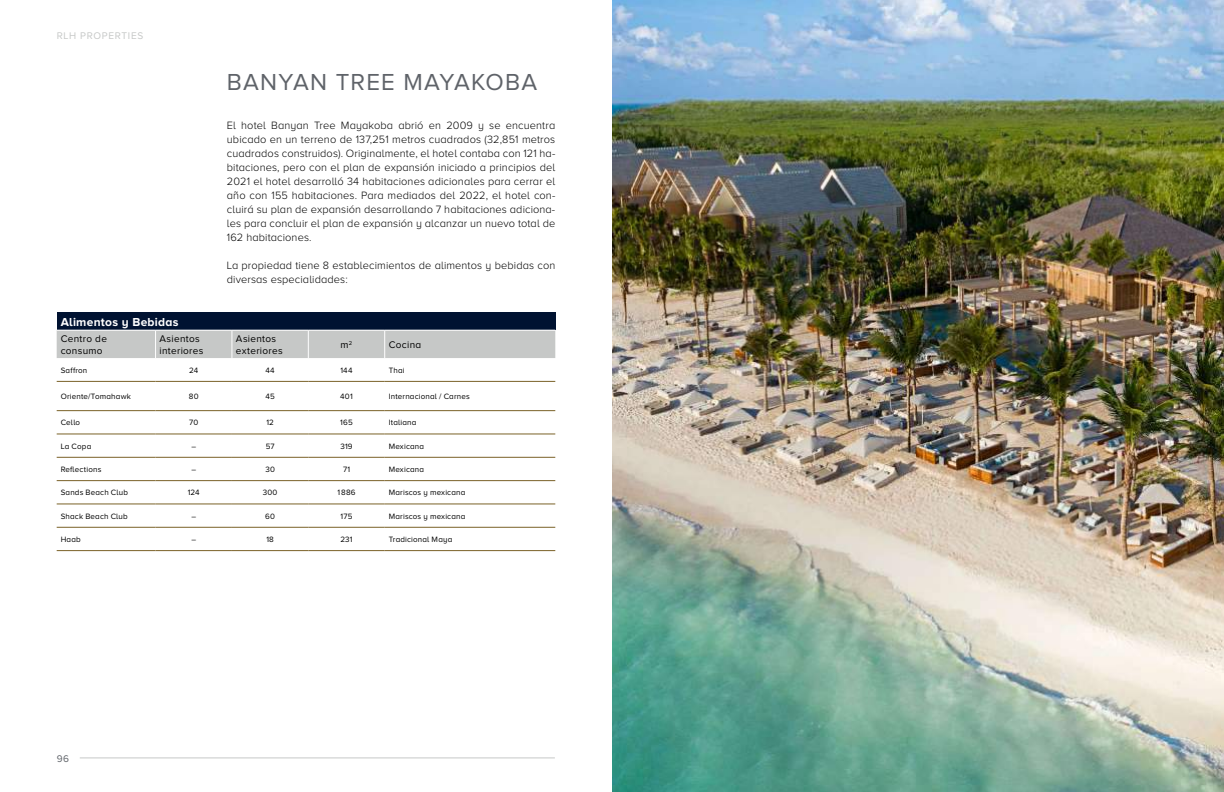
<style>
.page{position:relative;width:1224px;height:792px;background:#fff}
.page>*{position:absolute;margin:0;border:0;box-sizing:border-box;transform-origin:0 0}
.t1{font:24px "Proxima Nova A";letter-spacing:.05em;color:#5f6369}
.t2{font:700 12px "Proxima Nova A";letter-spacing:.025em;color:#fff}
.t3{font:300 11px/14px "Proxima Nova A";letter-spacing:.01em;color:#000;text-align:justify}
.t4{font:10px/12px "Proxima Nova A";letter-spacing:.03em;color:#000}
.t5{font:10px "Proxima Nova A";letter-spacing:.07em;color:#c6c8c7}
.t6{font:10px "Proxima Nova A";color:#5f6369}
.t7{font:8px "Proxima Nova A";letter-spacing:.02em;color:#000}
</style>
<div class="page">
<hr style="left:80px;top:758px;width:475px;height:1px;background:#c6c8c7">
<div style="left:57px;top:313px;width:498px;height:17px;background:#001231"></div>
<div style="left:57px;top:330px;width:498px;height:28px;background:#c6c8c7"></div>
<hr style="left:57px;top:381px;width:99px;height:1px;background:#7a6127">
<hr style="left:156px;top:381px;width:76px;height:1px;background:#7a6127">
<hr style="left:232px;top:381px;width:76px;height:1px;background:#7a6127">
<hr style="left:308px;top:381px;width:77px;height:1px;background:#7a6127">
<hr style="left:385px;top:381px;width:170px;height:1px;background:#7a6127">
<hr style="left:57px;top:410px;width:99px;height:1px;background:#7a6127">
<hr style="left:156px;top:410px;width:76px;height:1px;background:#7a6127">
<hr style="left:232px;top:410px;width:76px;height:1px;background:#7a6127">
<hr style="left:308px;top:410px;width:77px;height:1px;background:#7a6127">
<hr style="left:385px;top:410px;width:170px;height:1px;background:#7a6127">
<hr style="left:57px;top:434px;width:99px;height:1px;background:#7a6127">
<hr style="left:156px;top:434px;width:76px;height:1px;background:#7a6127">
<hr style="left:232px;top:434px;width:76px;height:1px;background:#7a6127">
<hr style="left:308px;top:434px;width:77px;height:1px;background:#7a6127">
<hr style="left:385px;top:434px;width:170px;height:1px;background:#7a6127">
<hr style="left:57px;top:457px;width:99px;height:1px;background:#7a6127">
<hr style="left:156px;top:457px;width:76px;height:1px;background:#7a6127">
<hr style="left:232px;top:457px;width:76px;height:1px;background:#7a6127">
<hr style="left:308px;top:457px;width:77px;height:1px;background:#7a6127">
<hr style="left:385px;top:457px;width:170px;height:1px;background:#7a6127">
<hr style="left:57px;top:480px;width:99px;height:1px;background:#7a6127">
<hr style="left:156px;top:480px;width:76px;height:1px;background:#7a6127">
<hr style="left:232px;top:480px;width:76px;height:1px;background:#7a6127">
<hr style="left:308px;top:480px;width:77px;height:1px;background:#7a6127">
<hr style="left:385px;top:480px;width:170px;height:1px;background:#7a6127">
<hr style="left:57px;top:504px;width:99px;height:1px;background:#7a6127">
<hr style="left:156px;top:504px;width:76px;height:1px;background:#7a6127">
<hr style="left:232px;top:504px;width:76px;height:1px;background:#7a6127">
<hr style="left:308px;top:504px;width:77px;height:1px;background:#7a6127">
<hr style="left:385px;top:504px;width:170px;height:1px;background:#7a6127">
<hr style="left:57px;top:527px;width:99px;height:1px;background:#7a6127">
<hr style="left:156px;top:527px;width:76px;height:1px;background:#7a6127">
<hr style="left:232px;top:527px;width:76px;height:1px;background:#7a6127">
<hr style="left:308px;top:527px;width:77px;height:1px;background:#7a6127">
<hr style="left:385px;top:527px;width:170px;height:1px;background:#7a6127">
<hr style="left:57px;top:550px;width:99px;height:1px;background:#7a6127">
<hr style="left:156px;top:550px;width:76px;height:1px;background:#7a6127">
<hr style="left:232px;top:550px;width:76px;height:1px;background:#7a6127">
<hr style="left:308px;top:550px;width:77px;height:1px;background:#7a6127">
<hr style="left:385px;top:550px;width:170px;height:1px;background:#7a6127">
<img style="left:612px;top:0;width:612px;height:792px">
<p class="t5" style="left:57px;top:30px;width:88px">RLH PROPERTIES</p>
<h1 class="t1" style="left:227px;top:68px;width:312px">BANYAN TREE MAYAKOBA</h1>
<p class="t3" style="left:227px;top:118px;width:330px">El hotel Banyan Tree Mayakoba abrió en 2009 y se encuentra ubicado en un terreno de 137,251 metros cuadrados (32,851 metros cuadrados construidos). Originalmente, el hotel contaba con 121 ha&shy;bitaciones, pero con el plan de expansión iniciado a principios del 2021 el hotel desarrolló 34 habitaciones adicionales para cerrar el año con 155 habitaciones. Para mediados del 2022, el hotel con&shy;cluirá su plan de expansión desarrollando 7 habitaciones adiciona&shy;les para concluir el plan de expansión y alcanzar un nuevo total de 162 habitaciones.</p>
<p class="t3" style="left:227px;top:258px;width:330px">La propiedad tiene 8 establecimientos de alimentos y bebidas con diversas especialidades:</p>
<p class="t2" style="left:61px;top:315px;width:119px">Alimentos y Bebidas</p>
<p class="t4" style="left:61px;top:333px;width:48px">Centro de consumo</p>
<p class="t4" style="left:160px;top:333px;width:45px">Asientos interiores</p>
<p class="t4" style="left:236px;top:333px;width:48px">Asientos exteriores</p>
<p class="t4" style="left:341px;top:339px;width:13px">m<sup>2</sup></p>
<p class="t4" style="left:389px;top:339px;width:34px">Cocina</p>
<p class="t7" style="left:61px;top:366px;width:28px">Saffron</p>
<p class="t7" style="left:189px;top:366px;width:11px">24</p>
<p class="t7" style="left:266px;top:366px;width:11px">44</p>
<p class="t7" style="left:340px;top:366px;width:14px">144</p>
<p class="t7" style="left:389px;top:366px;width:17px">Thai</p>
<p class="t7" style="left:61px;top:392px;width:72px">Oriente/Tomahawk</p>
<p class="t7" style="left:189px;top:392px;width:11px">80</p>
<p class="t7" style="left:266px;top:392px;width:11px">45</p>
<p class="t7" style="left:340px;top:392px;width:14px">401</p>
<p class="t7" style="left:389px;top:392px;width:83px">Internacional / Carnes</p>
<p class="t7" style="left:61px;top:418px;width:21px">Cello</p>
<p class="t7" style="left:189px;top:418px;width:11px">70</p>
<p class="t7" style="left:266px;top:418px;width:9px">12</p>
<p class="t7" style="left:340px;top:418px;width:14px">165</p>
<p class="t7" style="left:389px;top:418px;width:29px">Italiana</p>
<p class="t7" style="left:61px;top:442px;width:32px">La Copa</p>
<p class="t7" style="left:191px;top:442px;width:6px">–</p>
<p class="t7" style="left:266px;top:442px;width:10px">57</p>
<p class="t7" style="left:340px;top:442px;width:14px">319</p>
<p class="t7" style="left:389px;top:442px;width:37px">Mexicana</p>
<p class="t7" style="left:61px;top:465px;width:42px">Reflections</p>
<p class="t7" style="left:191px;top:465px;width:6px">–</p>
<p class="t7" style="left:265px;top:465px;width:11px">30</p>
<p class="t7" style="left:343px;top:465px;width:9px">71</p>
<p class="t7" style="left:389px;top:465px;width:37px">Mexicana</p>
<p class="t7" style="left:61px;top:488px;width:69px">Sands Beach Club</p>
<p class="t7" style="left:188px;top:488px;width:13px">124</p>
<p class="t7" style="left:263px;top:488px;width:16px">300</p>
<p class="t7" style="left:337px;top:488px;width:20px">1886</p>
<p class="t7" style="left:389px;top:488px;width:78px">Mariscos y mexicana</p>
<p class="t7" style="left:61px;top:512px;width:69px">Shack Beach Club</p>
<p class="t7" style="left:191px;top:512px;width:6px">–</p>
<p class="t7" style="left:265px;top:512px;width:11px">60</p>
<p class="t7" style="left:341px;top:512px;width:13px">175</p>
<p class="t7" style="left:389px;top:512px;width:78px">Mariscos y mexicana</p>
<p class="t7" style="left:61px;top:535px;width:22px">Haab</p>
<p class="t7" style="left:191px;top:535px;width:6px">–</p>
<p class="t7" style="left:266px;top:535px;width:9px">18</p>
<p class="t7" style="left:340px;top:535px;width:14px">231</p>
<p class="t7" style="left:389px;top:535px;width:65px">Tradicional Maya</p>
<p class="t6" style="left:57px;top:753px;width:14px">96</p>
</div>
